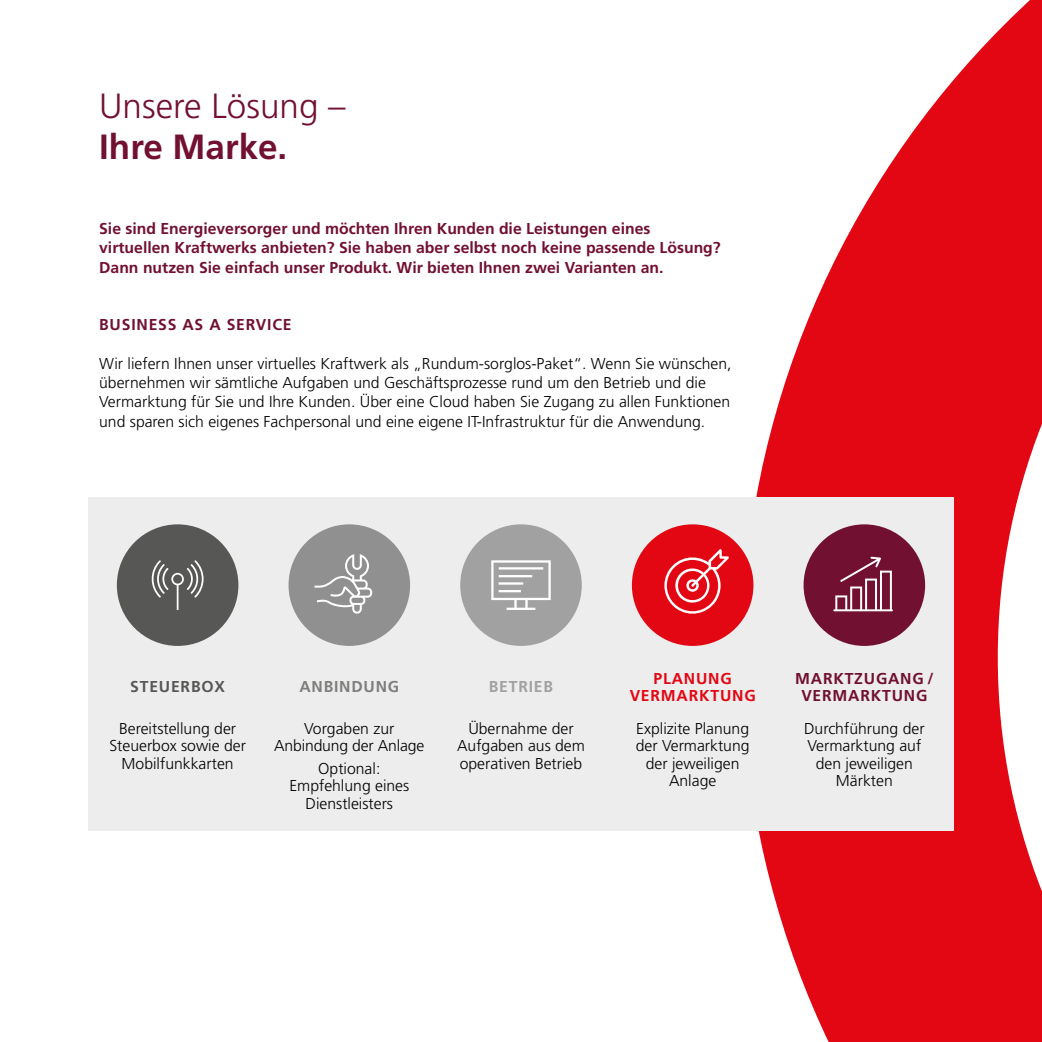
<style>
.page{position:relative;width:1042px;height:1042px;background:#fff}
.page>*{position:absolute;margin:0;border:0;box-sizing:border-box;transform-origin:0 0}
.t1{font:300 35px "Frutiger";color:#721031}
.t2{font:700 35px "Frutiger";color:#721031}
.t3{font:300 15.75px/17.5px "Frutiger";color:#000;text-align:center}
.t4{font:700 15.75px/19.2px "Frutiger";color:#721031}
.t5{font:700 15.75px/17.5px "Frutiger";letter-spacing:.05em;color:#721031;text-align:center}
.t6{font:700 15.75px/17.5px "Frutiger";letter-spacing:.05em;color:#e30613;text-align:center}
.t7{font:700 15.75px "Frutiger";letter-spacing:.05em;color:#575756}
.t8{font:700 15.75px "Frutiger";letter-spacing:.05em;color:#7e7e7d}
.t9{font:700 15.75px "Frutiger";letter-spacing:.05em;color:#a1a1a1}
</style>
<div class="page">
<svg style="left:756px;top:0;width:286px;height:1042px"></svg>
<div style="left:88px;top:497px;width:866px;height:334px;background:#ededed"></div>
<div style="left:117px;top:524px;width:121px;height:122px;background:#575756;border-radius:50%"></div>
<div style="left:288px;top:524px;width:122px;height:122px;background:#909090;border-radius:50%"></div>
<div style="left:460px;top:524px;width:122px;height:122px;background:#a1a1a1;border-radius:50%"></div>
<div style="left:632px;top:524px;width:121px;height:122px;background:#e30613;border-radius:50%"></div>
<div style="left:803px;top:524px;width:122px;height:122px;background:#721031;border-radius:50%"></div>
<svg style="left:151px;top:560px;width:53px;height:50px"></svg>
<svg style="left:314px;top:554px;width:58px;height:60px"></svg>
<svg style="left:491px;top:560px;width:60px;height:50px"></svg>
<svg style="left:664px;top:549px;width:65px;height:65px"></svg>
<svg style="left:833px;top:557px;width:60px;height:54px"></svg>
<h1 class="t1" style="left:99px;top:87px;width:248px">Unsere Lösung –</h1>
<h1 class="t2" style="left:99px;top:126px;width:190px">Ihre Marke.</h1>
<p class="t4" style="left:99px;top:219px;width:623px">Sie sind Energieversorger und möchten Ihren Kunden die Leistungen eines virtuellen Kraftwerks anbieten? Sie haben aber selbst noch keine passende Lösung?<br>Dann nutzen Sie einfach unser Produkt. Wir bieten Ihnen zwei Varianten an.</p>
<p class="t5" style="left:99px;top:316px;width:194px">BUSINESS AS A SERVICE</p>
<p class="t3" style="left:99px;top:354px;width:634px;line-height:19.2px;text-align:left">Wir liefern Ihnen unser virtuelles Kraftwerk als „Rundum-sorglos-Paket“. Wenn Sie wünschen, übernehmen wir sämtliche Aufgaben und Geschäftsprozesse rund um den Betrieb und die Vermarktung für Sie und Ihre Kunden. Über eine Cloud haben Sie Zugang zu allen Funktionen und sparen sich eigenes Fachpersonal und eine eigene IT-Infrastruktur für die Anwendung.</p>
<p class="t7" style="left:130px;top:678px;width:96px">STEUERBOX</p>
<p class="t3" style="left:109px;top:720px;width:138px">Bereitstellung der<br>Steuerbox sowie der<br>Mobilfunkkarten</p>
<p class="t8" style="left:299px;top:678px;width:101px">ANBINDUNG</p>
<p class="t3" style="left:274px;top:720px;width:152px">Vorgaben zur<br>Anbindung der Anlage</p>
<p class="t3" style="left:289px;top:760px;width:121px">Optional:<br>Empfehlung eines<br>Dienstleisters</p>
<p class="t9" style="left:489px;top:678px;width:66px">BETRIEB</p>
<p class="t3" style="left:457px;top:720px;width:129px">Übernahme der<br>Aufgaben aus dem operativen Betrieb</p>
<p class="t6" style="left:630px;top:669px;width:128px">PLANUNG<br>VERMARKTUNG</p>
<p class="t3" style="left:636px;top:720px;width:115px">Explizite Planung der Vermarktung der jeweiligen<br>Anlage</p>
<p class="t5" style="left:795px;top:669px;width:140px">MARKTZUGANG /<br>VERMARKTUNG</p>
<p class="t3" style="left:804px;top:720px;width:122px">Durchführung der<br>Vermarktung auf den jeweiligen<br>Märkten</p>
</div>
